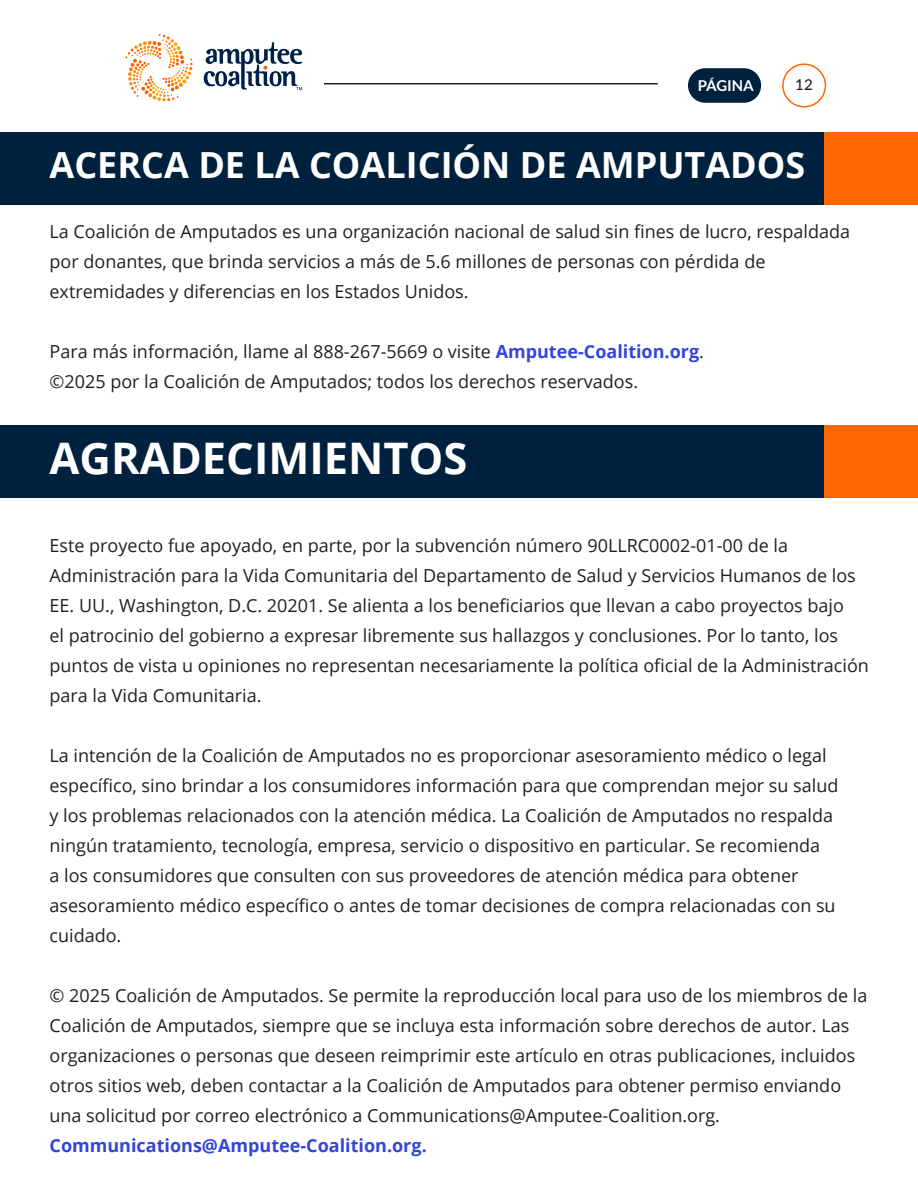
<style>
.page{position:relative;width:918px;height:1188px;background:#fff}
.page>*{position:absolute;margin:0;border:0;box-sizing:border-box;transform-origin:0 0}
.t1{font:700 43.5px "Open Sans";color:#fff}
.Heading_01{font:700 36px "Open Sans";color:#fff}
.t2{font:18px/30px "Open Sans";color:#231f20}
.t3{font:700 15px "Lato";color:#fff}
.t4{font:500 15px "Lato";color:#231f20}
.s1{font-weight:700;color:#34d}
</style>
<div class="page">
<div style="left:0;top:132px;width:917px;height:73px;background:#00213d"></div>
<div style="left:825px;top:132px;width:93px;height:73px;background:#ff6700"></div>
<div style="left:0;top:425px;width:917px;height:72px;background:#00213d"></div>
<div style="left:825px;top:425px;width:93px;height:72px;background:#ff6700"></div>
<svg style="left:125px;top:34px;width:68px;height:68px"></svg>
<svg style="left:204px;top:42px;width:98px;height:48px"></svg>
<div style="left:688px;top:68px;width:73px;height:35px;background:#00213d;border-radius:17px"></div>
<div style="left:782px;top:63px;width:44px;height:44px;border:2px solid #ff6700;border-radius:50%"></div>
<hr style="left:324px;top:83px;width:334px;height:1px;background:#231f20">
<p class="t3" style="left:698px;top:77px;width:58px">PÁGINA</p>
<p class="t4" style="left:795px;top:74px;width:19px">12</p>
<p class="Heading_01" style="left:50px;top:140px;width:757px">ACERCA DE LA COALICIÓN DE AMPUTADOS</p>
<p class="t2" style="left:50px;top:216px;width:802px">La Coalición de Amputados es una organización nacional de salud sin fines de lucro, respaldada por donantes, que brinda servicios a más de 5.6 millones de personas con pérdida de extremidades y diferencias en los Estados Unidos.</p>
<p class="t2" style="left:50px;top:336px;width:656px">Para más información, llame al 888-267-5669 o visite <span class="s1">Amputee-Coalition.org</span>.</p>
<p class="t2" style="left:50px;top:366px;width:590px">©2025 por la Coalición de Amputados; todos los derechos reservados.</p>
<p class="t1" style="left:50px;top:427px;width:419px">AGRADECIMIENTOS</p>
<p class="t2" style="left:50px;top:530px;width:821px">Este proyecto fue apoyado, en parte, por la subvención número 90LLRC0002-01-00 de la Administración para la Vida Comunitaria del Departamento de Salud y Servicios Humanos de los EE. UU., Washington, D.C. 20201. Se alienta a los beneficiarios que llevan a cabo proyectos bajo<br>el patrocinio del gobierno a expresar libremente sus hallazgos y conclusiones. Por lo tanto, los puntos de vista u opiniones no representan necesariamente la política oficial de la Administración para la Vida Comunitaria.</p>
<p class="t2" style="left:50px;top:740px;width:790px">La intención de la Coalición de Amputados no es proporcionar asesoramiento médico o legal específico, sino brindar a los consumidores información para que comprendan mejor su salud y los problemas relacionados con la atención médica. La Coalición de Amputados no respalda ningún tratamiento, tecnología, empresa, servicio o dispositivo en particular. Se recomienda<br>a los consumidores que consulten con sus proveedores de atención médica para obtener asesoramiento médico específico o antes de tomar decisiones de compra relacionadas con su cuidado.</p>
<p class="t2" style="left:50px;top:980px;width:819px">© 2025 Coalición de Amputados. Se permite la reproducción local para uso de los miembros de la Coalición de Amputados, siempre que se incluya esta información sobre derechos de autor. Las organizaciones o personas que deseen reimprimir este artículo en otras publicaciones, incluidos otros sitios web, deben contactar a la Coalición de Amputados para obtener permiso enviando una solicitud por correo electrónico a Communications@Amputee-Coalition.org.<br><span class="s1">Communications@Amputee-Coalition.org.</span></p>
</div>
